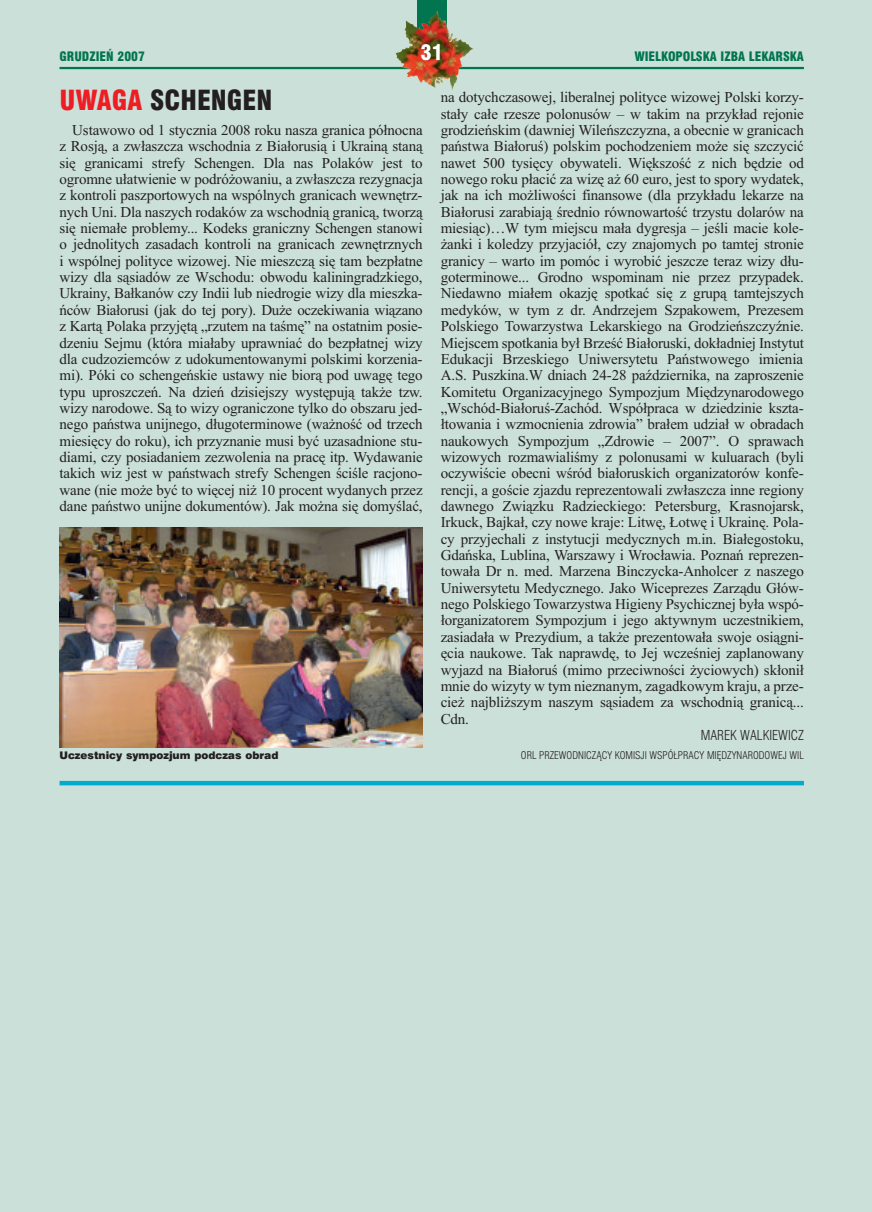
<style>
.page{position:relative;width:872px;height:1212px;background:#cbe0d9}
.page>*{position:absolute;margin:0;border:0;box-sizing:border-box;transform-origin:0 0}
.t1{font:27px "Swis 721 Blk Cn EU";color:#231f20}
.t2{font:21px "Swis 721 Blk Cn EU";color:#fff}
.t3{font:15px/16.4px "Times New Roman";letter-spacing:-.01em;color:#231f20;text-align:justify}
.t4{font:13.5px "Swis 721 Lt Cn EU";color:#231f20}
.t5{font:12.75px "Swis 721 Blk Cn EU";color:#00754f}
.t6{font:10.5px "Swis 721 Lt Cn EU";color:#231f20}
.t7{font:10.5px "Swis 721 Blk EU";color:#231f20}
.s1{color:#ee1d23}
</style>
<div class="page">
<hr style="left:60px;top:67px;width:744px;height:2px;background:#00754f">
<svg style="left:417px;top:0;width:29px;height:68px"></svg>
<img style="left:396px;top:11px;width:66px;height:42px">
<hr style="left:60px;top:781px;width:744px;height:4px;background:#00abcd">
<img style="left:60px;top:527px;width:362px;height:221px">
<p class="t5" style="left:60px;top:48px;width:87px">GRUDZIEŃ 2007</p>
<h2 class="t2" style="left:420px;top:40px;width:24px">31</h2>
<p class="t5" style="left:634px;top:48px;width:171px">WIELKOPOLSKA IZBA LEKARSKA</p>
<h1 class="t1" style="left:60px;top:83px;width:214px"><span class="s1">UWAGA</span> SCHENGEN</h1>
<p class="t3" style="left:60px;top:122px;width:365px;text-indent:13px">Ustawowo od 1 stycznia 2008 roku nasza granica północna z Rosją, a zwłaszcza wschodnia z Białorusią i Ukrainą staną się granicami strefy Schengen. Dla nas Polaków jest to ogromne ułatwienie w podróżowaniu, a zwłaszcza rezygnacja z kontroli paszportowych na wspólnych granicach wewnętrz&shy;nych Uni. Dla naszych rodaków za wschodnią granicą, tworzą się niemałe problemy... Kodeks graniczny Schengen stanowi o jednolitych zasadach kontroli na granicach zewnętrznych i wspólnej polityce wizowej. Nie mieszczą się tam bezpłatne wizy dla sąsiadów ze Wschodu: obwodu kaliningradzkiego, Ukrainy, Bałkanów czy Indii lub niedrogie wizy dla mieszka&shy;ńców Białorusi (jak do tej pory). Duże oczekiwania wiązano z Kartą Polaka przyjętą „rzutem na taśmę” na ostatnim posie&shy;dzeniu Sejmu (która miałaby uprawniać do bezpłatnej wizy dla cudzoziemców z udokumentowanymi polskimi korzenia&shy;mi). Póki co schengeńskie ustawy nie biorą pod uwagę tego typu uproszczeń. Na dzień dzisiejszy występują także tzw. wizy narodowe. Są to wizy ograniczone tylko do obszaru jed&shy;nego państwa unijnego, długoterminowe (ważność od trzech miesięcy do roku), ich przyznanie musi być uzasadnione stu&shy;diami, czy posiadaniem zezwolenia na pracę itp. Wydawanie takich wiz jest w państwach strefy Schengen ściśle racjono&shy;wane (nie może być to więcej niż 10 procent wydanych przez dane państwo unijne dokumentów). Jak można się domyślać,</p>
<p class="t3" style="left:441px;top:89px;width:365px">na dotychczasowej, liberalnej polityce wizowej Polski korzy&shy;stały całe rzesze polonusów – w takim na przykład rejonie grodzieńskim (dawniej Wileńszczyzna, a obecnie w granicach państwa Białoruś) polskim pochodzeniem może się szczycić nawet 500 tysięcy obywateli. Większość z nich będzie od nowego roku płacić za wizę aż 60 euro, jest to spory wydatek, jak na ich możliwości finansowe (dla przykładu lekarze na Białorusi zarabiają średnio równowartość trzystu dolarów na miesiąc)…W tym miejscu mała dygresja – jeśli macie kole&shy;żanki i koledzy przyjaciół, czy znajomych po tamtej stronie granicy – warto im pomóc i wyrobić jeszcze teraz wizy dłu&shy;goterminowe... Grodno wspominam nie przez przypadek.<br>Niedawno miałem okazję spotkać się z grupą tamtejszych medyków, w tym z dr. Andrzejem Szpakowem, Prezesem Polskiego Towarzystwa Lekarskiego na Grodzieńszczyźnie.<br>Miejscem spotkania był Brześć Białoruski, dokładniej Instytut Edukacji Brzeskiego Uniwersytetu Państwowego imienia A.S. Puszkina.W dniach 24-28 października, na zaproszenie Komitetu Organizacyjnego Sympozjum Międzynarodowego „Wschód-Białoruś-Zachód. Współpraca w dziedzinie kszta&shy;łtowania i wzmocnienia zdrowia” brałem udział w obradach naukowych Sympozjum „Zdrowie – 2007”. O sprawach wizowych rozmawialiśmy z polonusami w kuluarach (byli oczywiście obecni wśród białoruskich organizatorów konfe&shy;rencji, a goście zjazdu reprezentowali zwłaszcza inne regiony dawnego Związku Radzieckiego: Petersburg, Krasnojarsk, Irkuck, Bajkał, czy nowe kraje: Litwę, Łotwę i Ukrainę. Pola&shy;cy przyjechali z instytucji medycznych m.in. Białegostoku, Gdańska, Lublina, Warszawy i Wrocławia. Poznań reprezen&shy;towała Dr n. med. Marzena Binczycka-Anholcer z naszego Uniwersytetu Medycznego. Jako Wiceprezes Zarządu Głów&shy;nego Polskiego Towarzystwa Higieny Psychicznej była wspó&shy;łorganizatorem Sympozjum i jego aktywnym uczestnikiem, zasiadała w Prezydium, a także prezentowała swoje osiągni&shy;ęcia naukowe. Tak naprawdę, to Jej wcześniej zaplanowany wyjazd na Białoruś (mimo przeciwności życiowych) skłonił mnie do wizyty w tym nieznanym, zagadkowym kraju, a prze&shy;cież najbliższym naszym sąsiadem za wschodnią granicą...<br>Cdn.</p>
<p class="t4" style="left:700px;top:727px;width:105px">MAREK WALKIEWICZ</p>
<p class="t7" style="left:60px;top:749px;width:220px">Uczestnicy sympozjum podczas obrad</p>
<p class="t6" style="left:521px;top:749px;width:284px">ORL PRZEWODNICZĄCY KOMISJI WSPÓŁPRACY MIĘDZYNARODOWEJ WIL</p>
</div>
